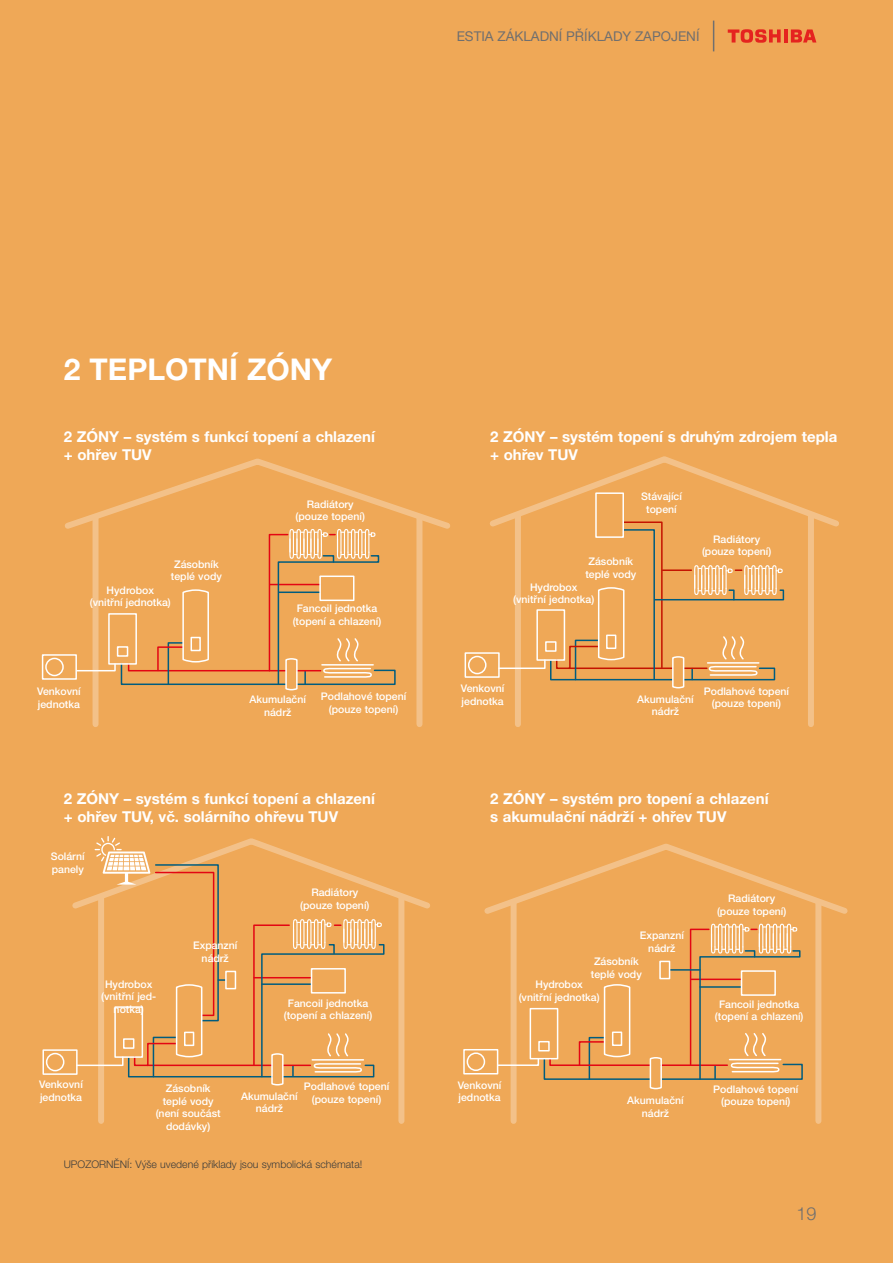
<style>
.page{position:relative;width:893px;height:1263px;background:#efa857}
.page>*{position:absolute;margin:0;border:0;box-sizing:border-box;transform-origin:0 0}
.t1{font:700 30px "Helvetica Neue LT Pro";color:#fff}
.t2{font:300 18px "Helvetica Neue LT Pro";color:#706f6f}
.t3{font:700 15px/18px "Helvetica Neue LT Pro";color:#fff}
.t4{font:13.5px "Helvetica Neue LT Pro";color:#706f6f}
.t5{font:500 10.5px/12.6px "Helvetica Neue LT Pro";color:#fff;text-align:center}
.t6{font:300 10.5px "Helvetica Neue LT Pro";color:#3c3c3b}
</style>
<div class="page">
<hr style="left:784px;top:29px;width:4px;height:14px;background:#e5231f">
<svg style="left:791px;top:29px;width:25px;height:14px"></svg>
<svg style="left:728px;top:29px;width:53px;height:14px"></svg>
<div style="left:515px;top:515px;width:6px;height:209px;background:#f3c189"></div>
<div style="left:808px;top:515px;width:6px;height:209px;background:#f3c189"></div>
<div style="left:93px;top:517px;width:6px;height:207px;background:#f3c189"></div>
<div style="left:416px;top:517px;width:6px;height:207px;background:#f3c189"></div>
<div style="left:511px;top:902px;width:6px;height:219px;background:#f3c189"></div>
<div style="left:815px;top:902px;width:6px;height:219px;background:#f3c189"></div>
<div style="left:98px;top:897px;width:6px;height:224px;background:#f3c189"></div>
<div style="left:398px;top:897px;width:6px;height:224px;background:#f3c189"></div>
<div style="left:42px;top:654px;width:35px;height:26px;border:2px solid #fff"></div>
<div style="left:45px;top:658px;width:19px;height:18px;border:2px solid #fff;border-radius:50%"></div>
<svg style="left:63px;top:458px;width:387px;height:233px"></svg>
<div style="left:465px;top:652px;width:35px;height:26px;border:2px solid #fff"></div>
<div style="left:468px;top:656px;width:18px;height:18px;border:2px solid #fff;border-radius:50%"></div>
<svg style="left:488px;top:456px;width:351px;height:233px"></svg>
<div style="left:42px;top:1049px;width:36px;height:26px;border:2px solid #fff"></div>
<div style="left:46px;top:1053px;width:18px;height:18px;border:2px solid #fff;border-radius:50%"></div>
<svg style="left:71px;top:836px;width:359px;height:250px"></svg>
<svg style="left:483px;top:843px;width:365px;height:247px"></svg>
<div style="left:530px;top:1008px;width:28px;height:51px;border:2px solid #fff"></div>
<div style="left:538px;top:1041px;width:12px;height:10px;border:2px solid #fff"></div>
<div style="left:463px;top:1049px;width:35px;height:25px;border:2px solid #fff"></div>
<div style="left:467px;top:1052px;width:18px;height:19px;border:2px solid #fff;border-radius:50%"></div>
<hr style="left:713px;top:21px;width:1px;height:30px;background:#706f6f">
<h1 class="t1" style="left:64px;top:351px;width:270px">2 TEPLOTNÍ ZÓNY</h1>
<p class="t4" style="left:457px;top:28px;width:244px">ESTIA ZÁKLADNÍ PŘÍKLADY ZAPOJENÍ</p>
<h3 class="t3" style="left:64px;top:427px;width:313px">2 ZÓNY – systém s funkcí topení a chlazení + ohřev TUV</h3>
<h3 class="t3" style="left:490px;top:427px;width:349px">2 ZÓNY – systém topení s druhým zdrojem tepla + ohřev TUV</h3>
<p class="t5" style="left:296px;top:497px;width:71px">Radiátory (pouze topení)</p>
<p class="t5" style="left:641px;top:490px;width:42px">Stávající topení</p>
<p class="t5" style="left:585px;top:555px;width:52px;text-align:left">Zásobník teplé vody</p>
<p class="t5" style="left:171px;top:557px;width:52px;text-align:left">Zásobník teplé vody</p>
<p class="t5" style="left:90px;top:583px;width:83px">Hydrobox (vnitřní jednotka)</p>
<p class="t5" style="left:513px;top:581px;width:83px">Hydrobox (vnitřní jednotka)</p>
<p class="t5" style="left:293px;top:602px;width:90px">Fancoil jednotka (topení a chlazení)</p>
<p class="t5" style="left:702px;top:532px;width:71px">Radiátory (pouze topení)</p>
<p class="t5" style="left:37px;top:685px;width:45px;text-align:left">Venkovní jednotka</p>
<p class="t5" style="left:249px;top:693px;width:58px">Akumulační nádrž</p>
<p class="t5" style="left:321px;top:690px;width:87px">Podlahové topení (pouze topení)</p>
<p class="t5" style="left:461px;top:682px;width:45px;text-align:left">Venkovní jednotka</p>
<p class="t5" style="left:637px;top:692px;width:58px">Akumulační nádrž</p>
<p class="t5" style="left:704px;top:685px;width:87px">Podlahové topení (pouze topení)</p>
<h3 class="t3" style="left:64px;top:790px;width:313px">2 ZÓNY – systém s funkcí topení a chlazení + ohřev TUV, vč. solárního ohřevu TUV</h3>
<h3 class="t3" style="left:490px;top:790px;width:280px">2 ZÓNY – systém pro topení a chlazení s akumulační nádrží + ohřev TUV</h3>
<p class="t5" style="left:51px;top:850px;width:35px;text-align:left">Solární panely</p>
<p class="t5" style="left:101px;top:977px;width:56px">Hydrobox (vnitřní jed&shy;notka)</p>
<p class="t5" style="left:193px;top:939px;width:46px">Expanzní nádrž</p>
<p class="t5" style="left:300px;top:886px;width:71px">Radiátory (pouze topení)</p>
<p class="t5" style="left:284px;top:996px;width:90px">Fancoil jednotka (topení a chlazení)</p>
<p class="t5" style="left:39px;top:1078px;width:45px;text-align:left">Venkovní jednotka</p>
<p class="t5" style="left:241px;top:1089px;width:58px">Akumulační nádrž</p>
<p class="t5" style="left:304px;top:1080px;width:87px">Podlahové topení (pouze topení)</p>
<p class="t5" style="left:156px;top:1082px;width:66px">Zásobník teplé vody (není součást dodávky)</p>
<p class="t6" style="left:64px;top:1158px;width:300px">UPOZORNĚNÍ: Výše uvedené příklady jsou symbolická schémata!</p>
<p class="t5" style="left:640px;top:929px;width:46px">Expanzní nádrž</p>
<p class="t5" style="left:591px;top:955px;width:52px;text-align:left">Zásobník teplé vody</p>
<p class="t5" style="left:519px;top:978px;width:83px">Hydrobox (vnitřní jednotka)</p>
<p class="t5" style="left:717px;top:892px;width:71px">Radiátory (pouze topení)</p>
<p class="t5" style="left:715px;top:998px;width:90px">Fancoil jednotka (topení a chlazení)</p>
<p class="t5" style="left:458px;top:1079px;width:45px;text-align:left">Venkovní jednotka</p>
<p class="t5" style="left:713px;top:1082px;width:87px">Podlahové topení</p>
<p class="t5" style="left:627px;top:1094px;width:58px">Akumulační</p>
<p class="t5" style="left:721px;top:1095px;width:71px">(pouze topení)</p>
<p class="t5" style="left:642px;top:1107px;width:29px">nádrž</p>
<h2 class="t2" style="left:796px;top:1202px;width:22px">19</h2>
</div>
